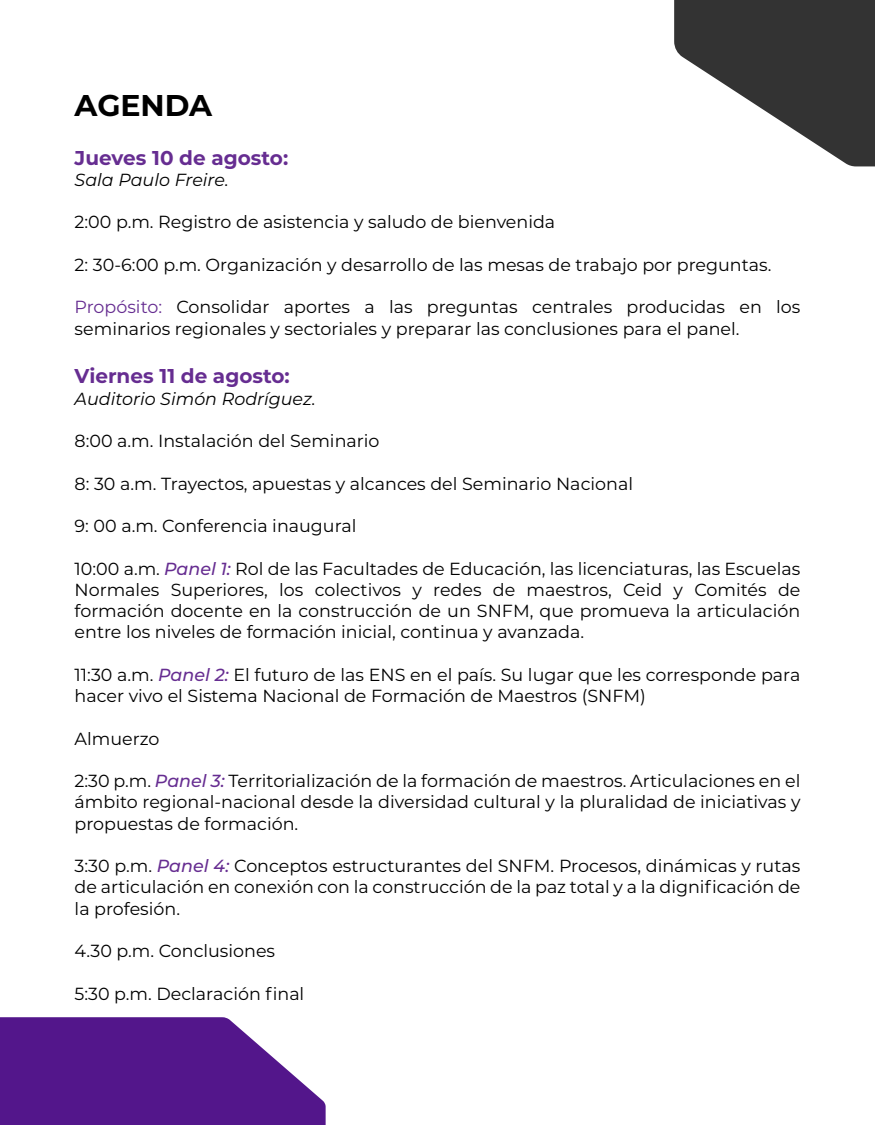
<style>
.page{position:relative;width:875px;height:1125px;background:#fff}
.page>*{position:absolute;margin:0;border:0;box-sizing:border-box;transform-origin:0 0}
.t1{font:700 30px "Montserrat";color:#000}
.t2{font:700 20px "Montserrat";color:#662d91}
.t3{font:17.5px/21.2px "Montserrat";color:#000;text-align:justify}
.t4{font:italic 17.5px "Montserrat";color:#000}
.s1{color:#662d91}
.s2{font-weight:500;font-style:italic;color:#662d91}
</style>
<div class="page">
<svg style="left:0;top:1017px;width:326px;height:108px;background:#683299"></svg>
<svg style="left:674px;top:0;width:201px;height:166px"></svg>
<h1 class="t1" style="left:75px;top:84px;width:139px">AGENDA</h1>
<p class="t2" style="left:75px;top:143px;width:215px">Jueves 10 de agosto:</p>
<p class="t4" style="left:75px;top:168px;width:156px">Sala Paulo Freire.</p>
<p class="t3" style="left:75px;top:211px;width:482px">2:00 p.m. Registro de asistencia y saludo de bienvenida</p>
<p class="t3" style="left:75px;top:253px;width:698px">2: 30-6:00 p.m. Organización y desarrollo de las mesas de trabajo por preguntas.</p>
<p class="t3" style="left:75px;top:296px;width:727px"><span class="s1">Propósito:</span> Consolidar aportes a las preguntas centrales producidas en los seminarios regionales y sectoriales y preparar las conclusiones para el panel.</p>
<p class="t2" style="left:75px;top:362px;width:217px">Viernes 11 de agosto:</p>
<p class="t4" style="left:75px;top:386px;width:243px">Auditorio Simón Rodríguez.</p>
<p class="t3" style="left:75px;top:430px;width:306px">8:00 a.m. Instalación del Seminario</p>
<p class="t3" style="left:75px;top:472px;width:560px">8: 30 a.m. Trayectos, apuestas y alcances del Seminario Nacional</p>
<p class="t3" style="left:75px;top:515px;width:283px">9: 00 a.m. Conferencia inaugural</p>
<p class="t3" style="left:75px;top:557px;width:727px">10:00 a.m. <span class="s2">Panel 1:</span> Rol de las Facultades de Educación, las licenciaturas, las Escuelas Normales Superiores, los colectivos y redes de maestros, Ceid y Comités de formación docente en la construcción de un SNFM, que promueva la articulación entre los niveles de formación inicial, continua y avanzada.</p>
<p class="t3" style="left:75px;top:663px;width:727px">11:30 a.m. <span class="s2">Panel 2:</span> El futuro de las ENS en el país. Su lugar que les corresponde para hacer vivo el Sistema Nacional de Formación de Maestros (SNFM)</p>
<p class="t3" style="left:75px;top:727px;width:86px">Almuerzo</p>
<p class="t3" style="left:75px;top:770px;width:727px">2:30 p.m. <span class="s2">Panel 3:</span> Territorialización de la formación de maestros. Articulaciones en el ámbito regional-nacional desde la diversidad cultural y la pluralidad de iniciativas y propuestas de formación.</p>
<p class="t3" style="left:75px;top:855px;width:727px">3:30 p.m. <span class="s2">Panel 4:</span> Conceptos estructurantes del SNFM. Procesos, dinámicas y rutas de articulación en conexión con la construcción de la paz total y a la dignificación de la profesión.</p>
<p class="t3" style="left:75px;top:940px;width:202px">4.30 p.m. Conclusiones</p>
<p class="t3" style="left:75px;top:982px;width:231px">5:30 p.m. Declaración final</p>
</div>
